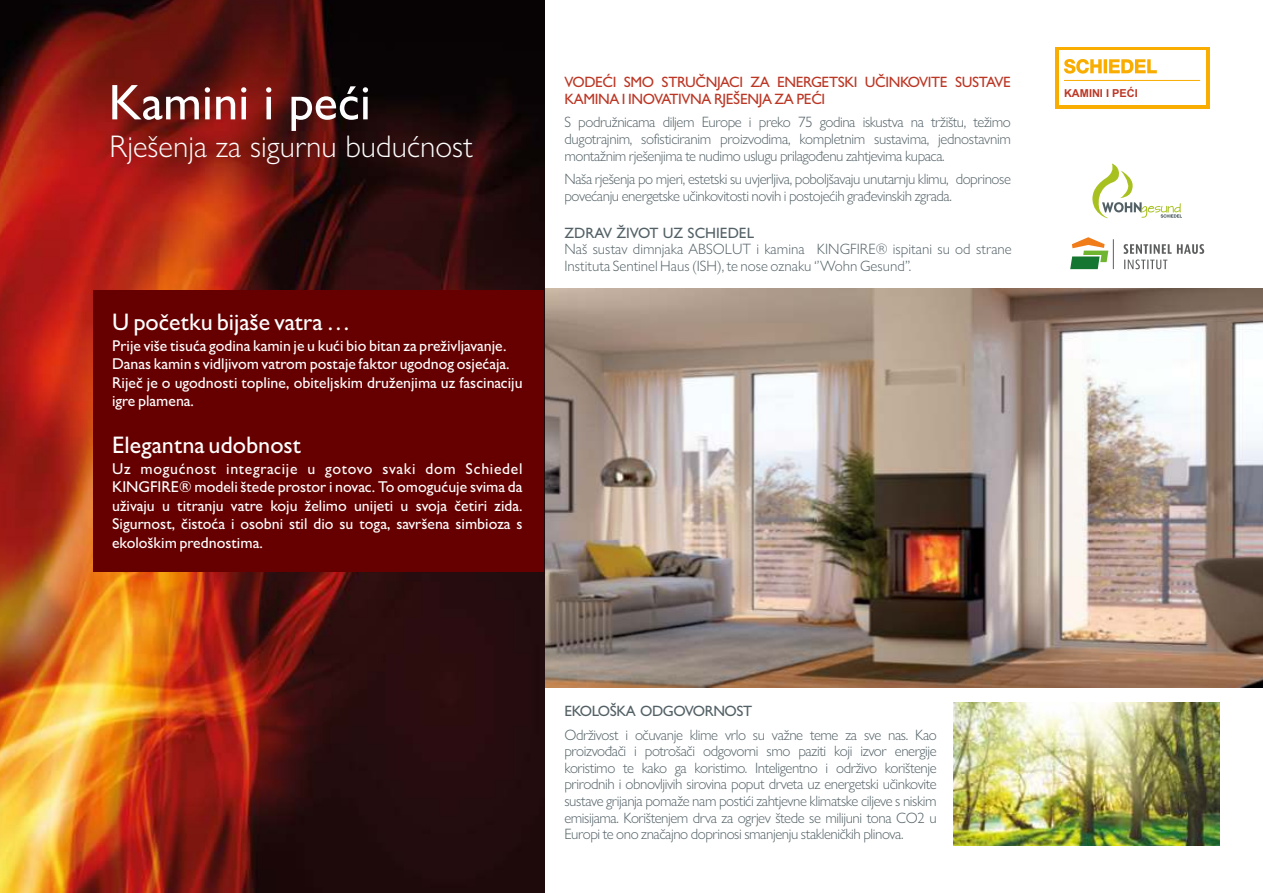
<style>
.page{position:relative;width:1263px;height:893px;background:#fff}
.page>*{position:absolute;margin:0;border:0;box-sizing:border-box;transform-origin:0 0}
.t1{font:50.25px "Gill Sans Nova";color:#fefefe}
.t2{font:300 31.35px "Gill Sans Nova";color:#fefefe}
.t3{font:24px "Gill Sans Nova";color:#fefefe}
.t4{font:15.75px/18.5px "Gill Sans Nova";color:#fefefe}
.t5{font:300 15px/16.6px "Gill Sans Nova";letter-spacing:-.03em;color:#536166;text-align:justify}
.t6{font:300 15px/16.6px "Gill Sans Nova";color:#536166}
.t7{font:15px/16.6px "Gill Sans Nova";letter-spacing:-.03em;color:#bc3624}
.t8{font:15px "Gill Sans Nova";color:#536166}
.t9{font:15px "Gill Sans Nova";letter-spacing:-.03em;color:#536166}
.t10{font:700 10.95px "Arial";color:#bc3624}
</style>
<div class="page">
<img style="left:545px;top:288px;width:718px;height:400px">
<img style="left:0;top:0;width:545px;height:893px">
<svg style="left:1055px;top:47px;width:154px;height:62px;background:#f9b71f"></svg>
<div style="left:1058px;top:51px;width:147px;height:54px;background:#fff"></div>
<svg style="left:1064px;top:59px;width:93px;height:15px"></svg>
<hr style="left:1064px;top:80px;width:136px;height:1px;background:#f9ad00">
<div style="left:93px;top:290px;width:451px;height:282px;background:#600"></div>
<svg style="left:1123px;top:244px;width:81px;height:25px"></svg>
<svg style="left:1070px;top:237px;width:38px;height:32px"></svg>
<hr style="left:1113px;top:239px;width:1px;height:30px;background:#5c5e5d">
<svg style="left:1092px;top:164px;width:90px;height:54px"></svg>
<img style="left:953px;top:702px;width:267px;height:144px">
<h1 class="t1" style="left:109px;top:85px;width:264px">Kamini i peći</h1>
<h2 class="t2" style="left:110px;top:136px;width:365px">Rješenja za sigurnu budućnost</h2>
<h3 class="t3" style="left:112px;top:314px;width:240px">U početku bijaše vatra …</h3>
<p class="t4" style="left:112px;top:338px;width:396px">Prije više tisuća godina kamin je u kući bio bitan za preživljavanje.</p>
<p class="t4" style="left:112px;top:375px;width:412px">Riječ je o ugodnosti topline, obiteljskim druženjima uz fascinaciju igre plamena.</p>
<p class="t4" style="left:112px;top:356px;width:399px">Danas kamin s vidljivom vatrom postaje faktor ugodnog osjećaja.</p>
<h3 class="t3" style="left:112px;top:437px;width:191px">Elegantna udobnost</h3>
<p class="t4" style="left:112px;top:461px;width:412px;text-align:justify">Uz mogućnost integracije u gotovo svaki dom Schiedel KINGFIRE® modeli štede prostor i novac. To omogućuje svima da uživaju u titranju vatre koju želimo unijeti u svoja četiri zida.<br>Sigurnost, čistoća i osobni stil dio su toga, savršena simbioza s ekološkim prednostima.</p>
<p class="t7" style="left:564px;top:76px;width:448px">VODEĆI SMO STRUČNJACI ZA ENERGETSKI UČINKOVITE SUSTAVE<br>KAMINA I INOVATIVNA RJEŠENJA ZA PEĆI</p>
<p class="t5" style="left:564px;top:116px;width:448px">S podružnicama diljem Europe i preko 75 godina iskustva na tržištu, težimo dugotrajnim, sofisticiranim proizvodima, kompletnim sustavima, jednostavnim montažnim rješenjima te nudimo uslugu prilagođenu zahtjevima kupaca.</p>
<p class="t5" style="left:564px;top:172px;width:448px">Naša rješenja po mjeri, estetski su uvjerljiva, poboljšavaju unutarnju klimu, doprinose povećanju energetske učinkovitosti novih i postojećih građevinskih zgrada.</p>
<p class="t8" style="left:564px;top:227px;width:191px">ZDRAV ŽIVOT UZ SCHIEDEL</p>
<p class="t6" style="left:564px;top:243px;width:449px">Naš sustav dimnjaka ABSOLUT i kamina KINGFIRE® ispitani su od strane<br>Instituta Sentinel Haus (ISH), te nose oznaku ‘’Wohn Gesund”.</p>
<p class="t10" style="left:1064px;top:89px;width:75px">KAMINI I PEĆI</p>
<p class="t9" style="left:564px;top:706px;width:189px">EKOLOŠKA ODGOVORNOST</p>
<p class="t5" style="left:564px;top:728px;width:374px">Održivost i očuvanje klime vrlo su važne teme za sve nas. Kao proizvođači i potrošači odgovorni smo paziti koji izvor energije koristimo te kako ga koristimo. Inteligentno i održivo korištenje prirodnih i obnovljivih sirovina poput drveta uz energetski učinkovite sustave grijanja pomaže nam postići zahtjevne klimatske ciljeve s niskim emisijama. Korištenjem drva za ogrjev štede se milijuni tona CO2 u Europi te ono značajno doprinosi smanjenju stakleničkih plinova.</p>
</div>
